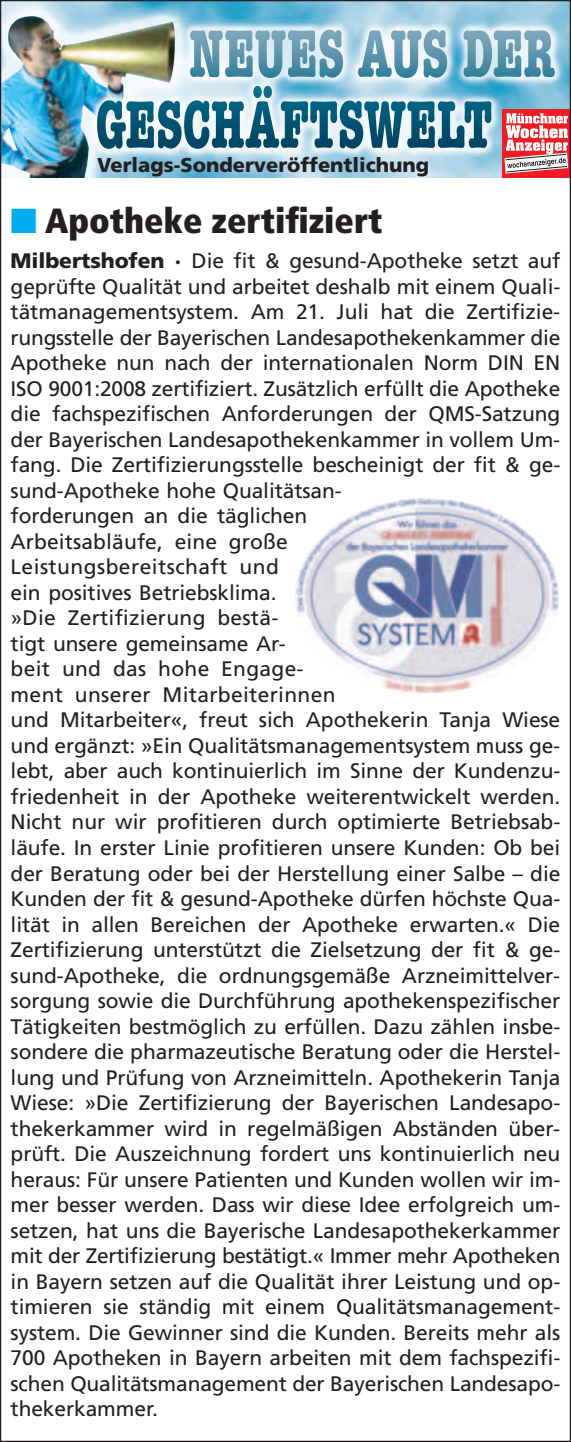
<style>
.page{position:relative;width:571px;height:1442px;background:#fff}
.page>*{position:absolute;margin:0;border:0;box-sizing:border-box;transform-origin:0 0}
.t1{font:900 condensed 35px "Frutiger";color:#231f20}
.t2{font:21px/25.5px "Frutiger";letter-spacing:-.005em;color:#231f20}
.t3{font:900 20px "Frutiger";color:#231f20}
.s1{color:#00aeef}
.s2{font-weight:900}
</style>
<div class="page">
<img style="left:2px;top:2px;width:566px;height:175px">
<img style="left:6px;top:16px;width:169px;height:102px">
<img style="left:345px;top:101px;width:146px;height:48px">
<div style="left:502px;top:109px;width:68px;height:68px;background:#ee1d23"></div>
<svg style="left:504px;top:113px;width:64px;height:60px"></svg>
<img style="left:295px;top:498px;width:264px;height:195px;border-radius:50%">
<p class="t3" style="left:97px;top:157px;width:333px">Verlags-Sonderveröffentlichung</p>
<h1 class="t1" style="left:11px;top:207px;width:373px"><span class="s1">■</span> Apotheke zertifiziert</h1>
<p class="t2" style="left:11px;top:249px;width:551px"><span class="s2">Milbertshofen ·</span> Die fit &amp; gesund-Apotheke setzt auf geprüfte Qualität und arbeitet deshalb mit einem Quali&shy;tätmanagementsystem. Am 21. Juli hat die Zertifizie&shy;rungsstelle der Bayerischen Landesapothekenkammer die Apotheke nun nach der internationalen Norm DIN EN ISO 9001:2008 zertifiziert. Zusätzlich erfüllt die Apotheke die fachspezifischen Anforderungen der QMS-Satzung der Bayerischen Landesapothekenkammer in vollem Um&shy;fang. Die Zertifizierungsstelle bescheinigt der fit &amp; ge&shy;sund-Apotheke hohe Qualitätsan-<br>forderungen an die täglichen<br>Arbeitsabläufe, eine große<br>Leistungsbereitschaft und<br>ein positives Betriebsklima.<br>»Die Zertifizierung bestä-<br>tigt unsere gemeinsame Ar-<br>beit und das hohe Engage-<br>ment unserer Mitarbeiterinnen<br>und Mitarbeiter«, freut sich Apothekerin Tanja Wiese und ergänzt: »Ein Qualitätsmanagementsystem muss ge&shy;lebt, aber auch kontinuierlich im Sinne der Kundenzu&shy;friedenheit in der Apotheke weiterentwickelt werden.<br>Nicht nur wir profitieren durch optimierte Betriebsab&shy;läufe. In erster Linie profitieren unsere Kunden: Ob bei der Beratung oder bei der Herstellung einer Salbe – die Kunden der fit &amp; gesund-Apotheke dürfen höchste Qua&shy;lität in allen Bereichen der Apotheke erwarten.« Die Zertifizierung unterstützt die Zielsetzung der fit &amp; ge&shy;sund-Apotheke, die ordnungsgemäße Arzneimittelver&shy;sorgung sowie die Durchführung apothekenspezifischer Tätigkeiten bestmöglich zu erfüllen. Dazu zählen insbe&shy;sondere die pharmazeutische Beratung oder die Herstel&shy;lung und Prüfung von Arzneimitteln. Apothekerin Tanja Wiese: »Die Zertifizierung der Bayerischen Landesapo&shy;thekerkammer wird in regelmäßigen Abständen über&shy;prüft. Die Auszeichnung fordert uns kontinuierlich neu heraus: Für unsere Patienten und Kunden wollen wir im&shy;mer besser werden. Dass wir diese Idee erfolgreich um&shy;setzen, hat uns die Bayerische Landesapothekerkammer mit der Zertifizierung bestätigt.« Immer mehr Apotheken in Bayern setzen auf die Qualität ihrer Leistung und op&shy;timieren sie ständig mit einem Qualitätsmanagement&shy;system. Die Gewinner sind die Kunden. Bereits mehr als 700 Apotheken in Bayern arbeiten mit dem fachspezifi&shy;schen Qualitätsmanagement der Bayerischen Landesapo&shy;thekerkammer.</p>
</div>
